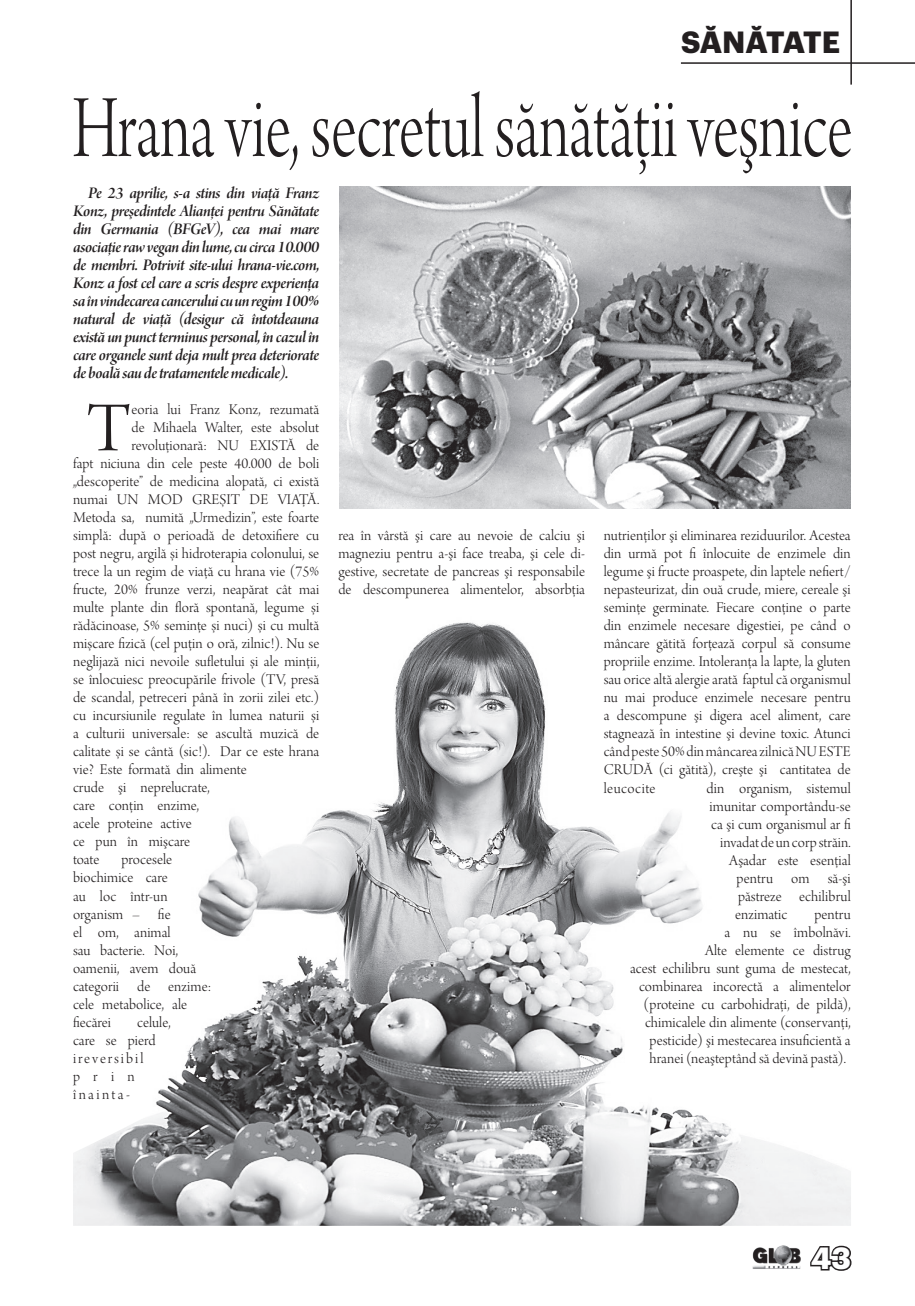
<style>
.page{position:relative;width:915px;height:1306px;background:#fff}
.page>*{position:absolute;margin:0;border:0;box-sizing:border-box;transform-origin:0 0}
.t1{font:93.6px "Arno Pro Light Display";color:#231f20;scale:.71 1}
.t2{font:74.25px "Arno Pro Light Display";color:#231f20}
.t3{font:700 30px "Graphik";letter-spacing:-.02em;color:#231f20}
.t4{font:700 30px "Graphik";color:#fff}
.t5{font:17.25px/18px "Arno Pro Smbd Italic Display";letter-spacing:-.025em;color:#231f20;text-align:justify}
.t6{font:15.75px/18px "Arno Pro Light Display";letter-spacing:.005em;color:#231f20;text-align:justify}
.t7{font:15.75px/18px "Arno Pro Light Display";letter-spacing:.12em;color:#231f20}
</style>
<div class="page">
<hr style="left:850px;top:0;width:1px;height:85px;background:#231f20">
<hr style="left:680px;top:62px;width:234px;height:2px;background:#231f20">
<svg style="left:810px;top:1245px;width:42px;height:26px"></svg>
<img style="left:752px;top:1245px;width:49px;height:24px">
<img style="left:339px;top:186px;width:511px;height:322px">
<img style="left:73px;top:622px;width:777px;height:603px">
<h3 class="t3" style="left:680px;top:18px;width:161px">SĂNĂTATE</h3>
<h1 class="t1" style="left:72px;top:77px;width:1099px">Hrana vie, secretul sănătăţii veşnice</h1>
<p class="t5" style="left:73px;top:185px;width:248px;text-indent:15px">Pe 23 aprilie, s-a stins din viaţă Franz Konz, preşedintele Alianţei pentru Sănătate din Germania (BFGeV), cea mai mare asociaţie raw vegan din lume, cu circa 10.000 de membri. Potrivit site-ului hrana-vie.com, Konz a fost cel care a scris despre experiența sa în vindecarea cancerului cu un regim 100% natural de viață (desigur că întotdeauna există un punct terminus personal, în cazul în care organele sunt deja mult prea deteriorate de boală sau de tratamentele medicale).</p>
<h2 class="t2" style="left:87px;top:388px;width:46px">T</h2>
<p class="t6" style="left:131px;top:401px;width:189px">eoria lui Franz Konz, rezumată</p>
<p class="t6" style="left:131px;top:419px;width:189px">de Mihaela Walter, este absolut</p>
<p class="t6" style="left:131px;top:437px;width:189px">revoluționară: NU EXISTĂ de</p>
<p class="t6" style="left:73px;top:455px;width:248px">fapt niciuna din cele peste 40.000 de boli</p>
<p class="t6" style="left:73px;top:473px;width:247px">„descoperite” de medicina alopată, ci există</p>
<p class="t6" style="left:73px;top:491px;width:248px">numai UN MOD GREȘIT DE VIAȚĂ.</p>
<p class="t6" style="left:73px;top:509px;width:247px">Metoda sa, numită „Urmedizin”, este foarte</p>
<p class="t6" style="left:73px;top:527px;width:247px">simplă: după o perioadă de detoxifiere cu</p>
<p class="t6" style="left:73px;top:545px;width:247px">post negru, argilă și hidroterapia colonului, se</p>
<p class="t6" style="left:73px;top:563px;width:247px">trece la un regim de viață cu hrana vie (75%</p>
<p class="t6" style="left:73px;top:581px;width:248px">fructe, 20% frunze verzi, neapărat cât mai</p>
<p class="t6" style="left:73px;top:599px;width:248px">multe plante din floră spontană, legume și</p>
<p class="t6" style="left:73px;top:617px;width:248px">rădăcinoase, 5% semințe și nuci) și cu multă</p>
<p class="t6" style="left:73px;top:635px;width:248px">mișcare fizică (cel puțin o oră, zilnic!). Nu se</p>
<p class="t6" style="left:73px;top:653px;width:247px">neglijază nici nevoile sufletului și ale minții,</p>
<p class="t6" style="left:73px;top:671px;width:247px">se înlocuiesc preocupările frivole (TV, presă</p>
<p class="t6" style="left:73px;top:689px;width:247px">de scandal, petreceri până în zorii zilei etc.)</p>
<p class="t6" style="left:73px;top:707px;width:248px">cu incursiunile regulate în lumea naturii și</p>
<p class="t6" style="left:73px;top:725px;width:247px">a culturii universale: se ascultă muzică de</p>
<p class="t6" style="left:73px;top:743px;width:248px">calitate și se cântă (sic!). Dar ce este hrana</p>
<p class="t6" style="left:73px;top:761px;width:175px">vie? Este formată din alimente</p>
<p class="t6" style="left:73px;top:779px;width:138px">crude şi neprelucrate,</p>
<p class="t6" style="left:73px;top:797px;width:128px">care conţin enzime,</p>
<p class="t6" style="left:73px;top:815px;width:120px">acele proteine active</p>
<p class="t6" style="left:73px;top:833px;width:118px">ce pun în mişcare</p>
<p class="t6" style="left:73px;top:851px;width:28px">toate</p>
<p class="t6" style="left:73px;top:851px;width:140px;text-align:left;text-indent:48px">procesele biochimice care<br>au loc într-un organism – fie<br>el om, animal<br>sau bacterie. Noi, oamenii, avem două categorii de enzime: cele metabolice, ale fiecărei</p>
<p class="t7" style="left:73px;top:1013px;width:99px;text-indent:64px">celule, care se pierd ireversibil prin înainta-</p>
<p class="t6" style="left:338px;top:527px;width:248px">rea în vârstă şi care au nevoie de calciu şi magneziu pentru a-şi face treaba, şi cele di&shy;gestive, secretate de pancreas şi responsabile de descompunerea alimentelor, absorbţia</p>
<p class="t6" style="left:603px;top:527px;width:248px">nutrienţilor şi eliminarea reziduurilor. Acestea din urmă pot fi înlocuite de enzimele din legume şi fructe proaspete, din laptele nefiert/ nepasteurizat, din ouă crude, miere, cereale şi seminţe germinate. Fiecare conţine o parte din enzimele necesare digestiei, pe când o mâncare gătită forţează corpul să consume propriile enzime. Intoleranţa la lapte, la gluten sau orice altă alergie arată faptul că organismul nu mai produce enzimele necesare pentru a descompune şi digera acel aliment, care stagnează în intestine şi devine toxic. Atunci când peste 50% din mâncarea zilnică NU ESTE CRUDĂ (ci gătită), creşte şi cantitatea de leucocite</p>
<p class="t6" style="left:706px;top:780px;width:146px">din organism, sistemul</p>
<p class="t6" style="left:709px;top:798px;width:143px">imunitar comportându-se</p>
<p class="t6" style="left:710px;top:816px;width:141px">ca şi cum organismul ar fi</p>
<p class="t6" style="left:719px;top:834px;width:132px">invadat de un corp străin.</p>
<p class="t6" style="left:728px;top:852px;width:123px">Aşadar este esenţial</p>
<p class="t6" style="left:736px;top:870px;width:115px">pentru om să-şi</p>
<p class="t6" style="left:737px;top:888px;width:114px">păstreze echilibrul</p>
<p class="t6" style="left:734px;top:906px;width:54px">enzimatic</p>
<p class="t6" style="left:814px;top:906px;width:38px">pentru</p>
<p class="t6" style="left:724px;top:924px;width:128px">a nu se îmbolnăvi.</p>
<p class="t6" style="left:704px;top:942px;width:147px">Alte elemente ce distrug</p>
<p class="t6" style="left:629px;top:960px;width:222px">acest echilibru sunt guma de mestecat,</p>
<p class="t6" style="left:638px;top:978px;width:213px">combinarea incorectă a alimentelor</p>
<p class="t6" style="left:643px;top:996px;width:209px">(proteine cu carbohidraţi, de pildă),</p>
<p class="t6" style="left:644px;top:1014px;width:207px">chimicalele din alimente (conservanţi,</p>
<p class="t6" style="left:649px;top:1032px;width:202px">pesticide) şi mestecarea insuficientă a</p>
<p class="t6" style="left:649px;top:1050px;width:198px">hranei (neaşteptând să devină pastă).</p>
<h3 class="t4" style="left:810px;top:1234px;width:41px">43</h3>
</div>
